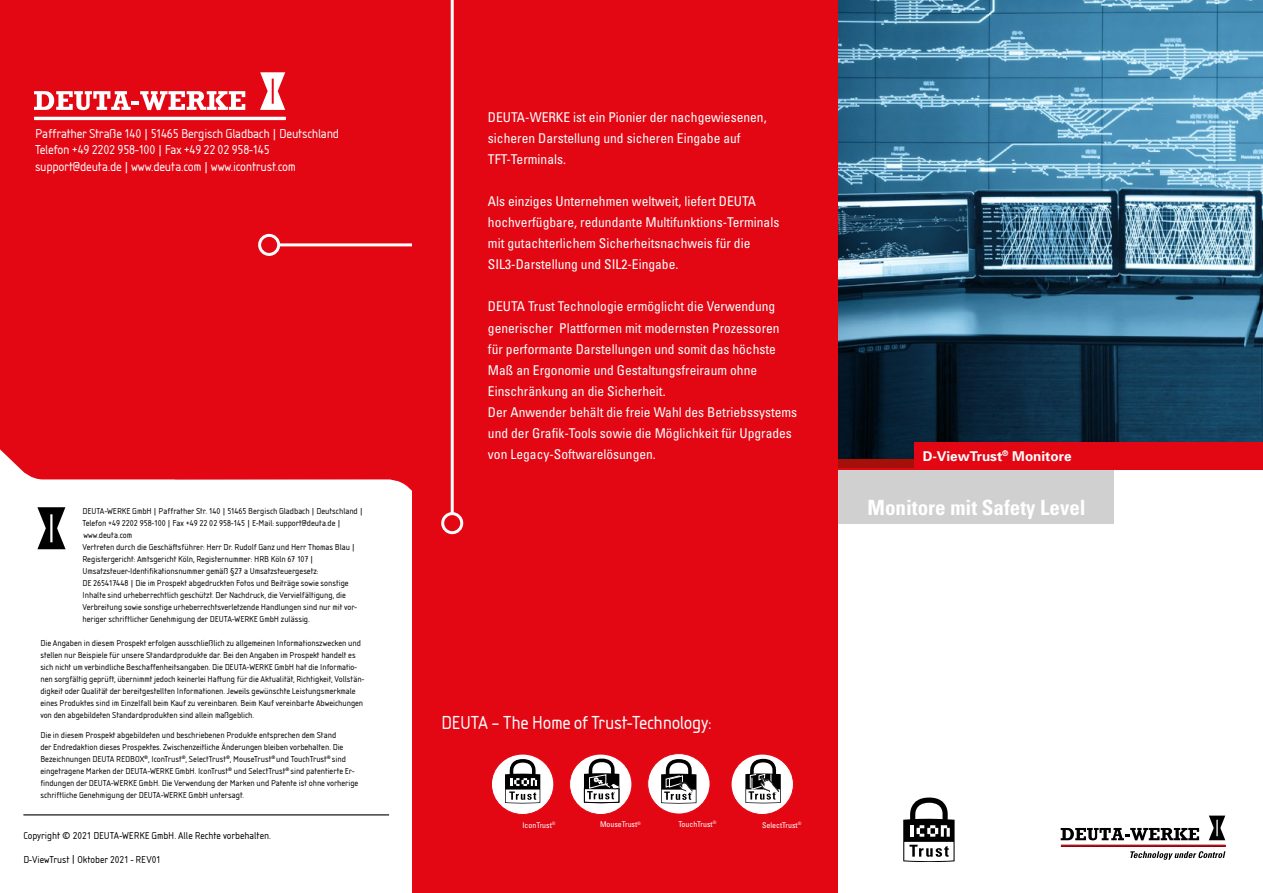
<style>
.page{position:relative;width:1263px;height:893px;background:#fff}
.page>*{position:absolute;margin:0;border:0;box-sizing:border-box;transform-origin:0 0}
.t1{font:700 condensed 21px "Univers";color:#fff}
.t2{font:19.65px "Isonorm";letter-spacing:-.02em;color:#fff}
.t3{font:condensed 13.5px/21px "Univers";color:#fff}
.t4{font:13.5px/16.2px "Isonorm";letter-spacing:-.015em;color:#fff}
.t5{font:700 13.5px "Univers";color:#fff}
.t6{font:10.5px "Isonorm";color:#000}
.t7{font:9px/12px "Isonorm";color:#000}
.t8{font:condensed 7.8px "Univers";color:#fff}
.t9{font:condensed 4.5px "Univers";color:#fff}
</style>
<div class="page">
<img style="left:838px;top:0;width:425px;height:459px">
<div style="left:838px;top:470px;width:276px;height:54px;background:#d0d0d0"></div>
<svg style="left:1061px;top:828px;width:138px;height:12px"></svg>
<svg style="left:1209px;top:816px;width:16px;height:24px"></svg>
<svg style="left:1130px;top:851px;width:95px;height:9px"></svg>
<hr style="left:1061px;top:845px;width:164px;height:1px;background:#000">
<hr style="left:1061px;top:846px;width:164px;height:1px;background:#000">
<svg style="left:838px;top:467px;width:76px;height:3px"></svg>
<div style="left:838px;top:459px;width:339px;height:8px;background:#a51008"></div>
<div style="left:914px;top:442px;width:349px;height:28px;background:#e30613"></div>
<svg style="left:903px;top:797px;width:51px;height:65px"></svg>
<div style="left:0;top:0;width:412px;height:529px;background:#e30613"></div>
<hr style="left:276px;top:243px;width:138px;height:3px;background:#fff">
<div style="left:258px;top:234px;width:22px;height:22px;border:3px solid #fff;border-radius:50%"></div>
<svg style="left:34px;top:91px;width:211px;height:19px"></svg>
<svg style="left:260px;top:72px;width:25px;height:38px"></svg>
<hr style="left:34px;top:117px;width:251px;height:3px;background:#fff">
<hr style="left:34px;top:120px;width:251px;height:1px;background:#fff">
<svg style="left:0;top:449px;width:412px;height:101px;fill:#fff"></svg>
<svg style="left:37px;top:507px;width:29px;height:42px"></svg>
<hr style="left:23px;top:814px;width:366px;height:1px;background:#000">
<div style="left:412px;top:0;width:425px;height:893px;background:#e30613"></div>
<div style="left:731px;top:754px;width:62px;height:60px;background:#fff;border-radius:50%"></div>
<div style="left:730px;top:753px;width:64px;height:62px;border:1px solid #e30613;border-radius:50%"></div>
<div style="left:491px;top:754px;width:63px;height:60px;background:#fff;border-radius:50%"></div>
<div style="left:491px;top:753px;width:63px;height:62px;border:1px solid #e30613;border-radius:50%"></div>
<div style="left:569px;top:754px;width:63px;height:60px;background:#fff;border-radius:50%"></div>
<div style="left:569px;top:753px;width:63px;height:62px;border:1px solid #e30613;border-radius:50%"></div>
<div style="left:648px;top:754px;width:62px;height:60px;background:#fff;border-radius:50%"></div>
<div style="left:647px;top:753px;width:63px;height:61px;border:1px solid #e30613;border-radius:50%"></div>
<svg style="left:505px;top:759px;width:35px;height:44px"></svg>
<svg style="left:661px;top:759px;width:35px;height:45px"></svg>
<svg style="left:745px;top:759px;width:36px;height:44px"></svg>
<svg style="left:584px;top:759px;width:35px;height:44px"></svg>
<hr style="left:451px;top:0;width:3px;height:517px;background:#fff">
<div style="left:443px;top:514px;width:19px;height:19px;background:#e30613;border-radius:50%"></div>
<div style="left:441px;top:512px;width:22px;height:22px;border:3px solid #fff;border-radius:50%"></div>
<h3 class="t4" style="left:35px;top:126px;width:306px">Paffrather Straße 140|51465 Bergisch Gladbach|Deutschland<br>Telefon +49 2202 958-100|Fax +49 22 02 958-145 support@deuta.de|www.deuta.com|www.icontrust.com</h3>
<p class="t7" style="left:82px;top:505px;width:282px">DEUTA-WERKE GmbH|Paffrather Str. 140|51465 Bergisch Gladbach |Deutschland| Telefon +49 2202 958-100| Fax +49 22 02 958-145 |E-Mail: support@deuta.de | www.deuta.com<br>Vertreten durch die Geschäftsführer: Herr Dr. Rudolf Ganz und Herr Thomas Blau | Registergericht: Amtsgericht Köln, Registernummer: HRB Köln 67 107 | Umsatzsteuer-Identifikationsnummer gemäß §27 a Umsatzsteuergesetz:<br>DE 265417448|Die im Prospekt abgedruckten Fotos und Beiträge sowie sonstige Inhalte sind urheberrechtlich geschützt. Der Nachdruck, die Vervielfältigung, die Verbreitung sowie sonstige urheberrechtsverletzende Handlungen sind nur mit vor&shy;heriger schriftlicher Genehmigung der DEUTA-WERKE GmbH zulässig.</p>
<p class="t7" style="left:40px;top:637px;width:325px">Die Angaben in diesem Prospekt erfolgen ausschließlich zu allgemeinen Informationszwecken und stellen nur Beispiele für unsere Standardprodukte dar. Bei den Angaben im Prospekt handelt es sich nicht um verbindliche Beschaffenheitsangaben. Die DEUTA-WERKE GmbH hat die Informatio&shy;nen sorgfältig geprüft, übernimmt jedoch keinerlei Haftung für die Aktualität, Richtigkeit, Vollstän&shy;digkeit oder Qualität der bereitgestellten Informationen. Jeweils gewünschte Leistungsmerkmale eines Produktes sind im Einzelfall beim Kauf zu vereinbaren. Beim Kauf vereinbarte Abweichungen von den abgebildeten Standardprodukten sind allein maßgeblich.</p>
<p class="t7" style="left:40px;top:729px;width:319px">Die in diesem Prospekt abgebildeten und beschriebenen Produkte entsprechen dem Stand<br>der Endredaktion dieses Prospektes. Zwischenzeitliche Änderungen bleiben vorbehalten. Die Bezeichnungen DEUTA REDBOX<sup>®</sup>, IconTrust<sup>®</sup>, SelectTrust<sup>®</sup>, MouseTrust<sup>®</sup> und TouchTrust<sup>®</sup> sind eingetragene Marken der DEUTA-WERKE GmbH. IconTrust<sup>®</sup> und SelectTrust<sup>®</sup> sind patentierte Er&shy;findungen der DEUTA-WERKE GmbH. Die Verwendung der Marken und Patente ist ohne vorherige schriftliche Genehmigung der DEUTA-WERKE GmbH untersagt.</p>
<p class="t6" style="left:23px;top:830px;width:249px">Copyright © 2021 DEUTA-WERKE GmbH. Alle Rechte vorbehalten.</p>
<p class="t6" style="left:23px;top:854px;width:139px">D-ViewTrust|Oktober 2021 - REV01</p>
<h3 class="t3" style="left:488px;top:107px;width:280px">DEUTA-WERKE ist ein Pionier der nachgewiesenen, sicheren Darstellung und sicheren Eingabe auf<br>TFT-Terminals.</h3>
<h3 class="t3" style="left:488px;top:191px;width:293px">Als einziges Unternehmen weltweit, liefert DEUTA hochverfügbare, redundante Multifunktions-Terminals mit gutachterlichem Sicherheitsnachweis für die SIL3-Darstellung und SIL2-Eingabe.</h3>
<p class="t3" style="left:488px;top:296px;width:311px">DEUTA Trust Technologie ermöglicht die Verwendung generischer Plattformen mit modernsten Prozessoren für performante Darstellungen und somit das höchste Maß an Ergonomie und Gestaltungsfreiraum ohne Einschränkung an die Sicherheit.<br>Der Anwender behält die freie Wahl des Betriebssystems und der Grafik-Tools sowie die Möglichkeit für Upgrades von Legacy-Softwarelösungen.</p>
<h3 class="t5" style="left:923px;top:447px;width:150px">D-ViewTrust<sup>®</sup> Monitore</h3>
<h1 class="t1" style="left:867px;top:495px;width:220px">Monitore mit Safety Level</h1>
<h2 class="t2" style="left:441px;top:712px;width:272px">DEUTA – The Home of Trust-Technology:</h2>
<p class="t8" style="left:522px;top:820px;width:35px">IconTrust<sup>®</sup></p>
<p class="t8" style="left:678px;top:819px;width:39px">TouchTrust<sup>®</sup></p>
<p class="t8" style="left:762px;top:820px;width:37px">SelectTrust</p>
<p class="t8" style="left:600px;top:820px;width:42px">MouseTrust<sup>®</sup></p>
<p class="t9" style="left:798px;top:821px;width:5px">®</p>
</div>
